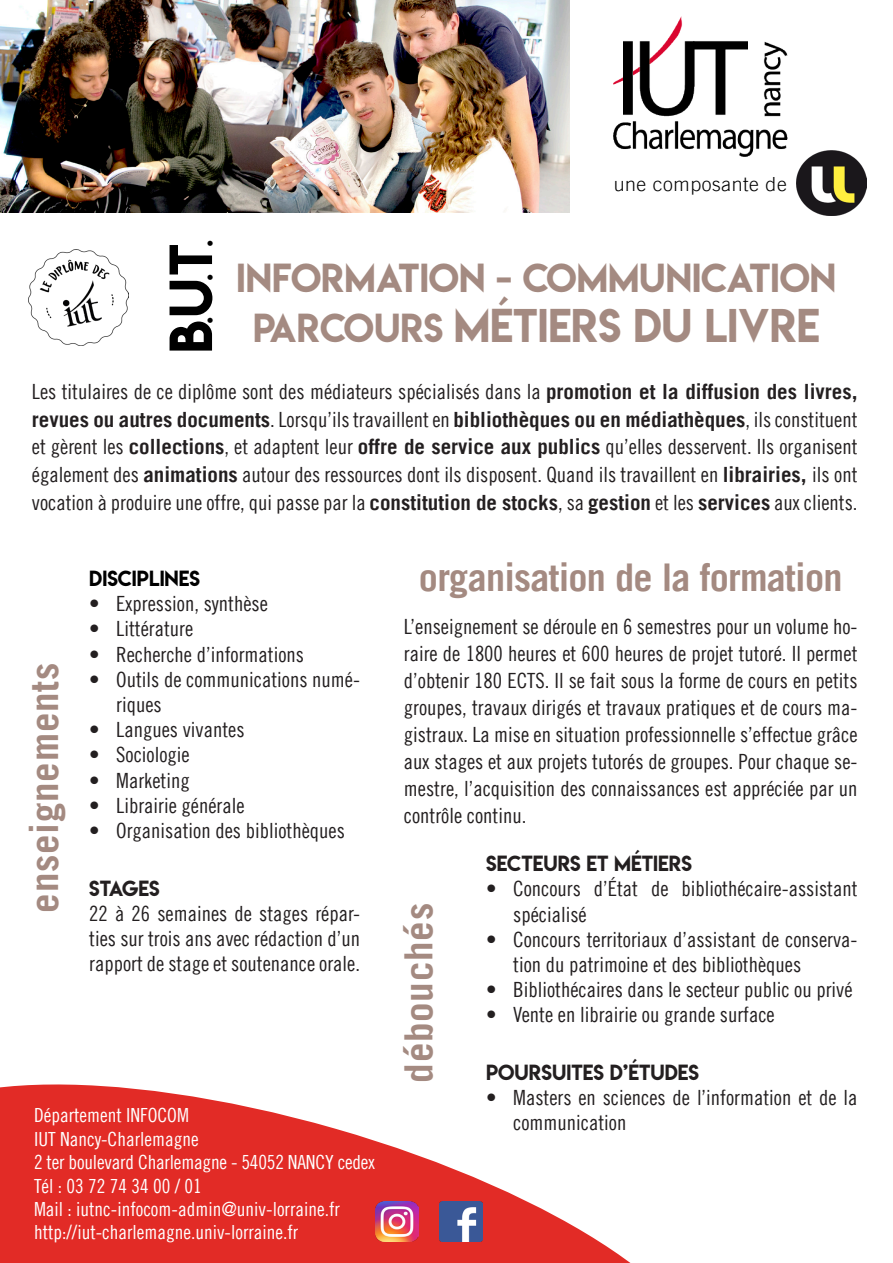
<style>
.page{position:relative;width:893px;height:1263px;background:#fff}
.page>*{position:absolute;margin:0;border:0;box-sizing:border-box;transform-origin:0 0}
.t1{font:54px "Lemon Milk";color:#000}
.t2{font:42px "Lemon Milk";color:#a48a81}
.t3{font:700 39px "Trade Gothic LT";letter-spacing:.02em;color:#a48a81}
.t4{font:700 38.25px "Trade Gothic LT";letter-spacing:-.02em;color:#a48a81}
.t5{font:36px "Lemon Milk";color:#a48a81}
.t6{font:21px/27px "Trade Gothic LT Cond Eighteen";color:#231f20}
.t7{font:19.5px "Trade Gothic LT Cond Eighteen";color:#fff}
.t8{font:19.5px "Lemon Milk";color:#231f20}
.t9{font:300 19.5px "Trade Gothic LT";letter-spacing:.03em;color:#000}
.t10{font:19.5px "Lemon Milk";color:#000}
.s1{font-size:25.5px}
.s2{font-family:"Trade Gothic LT";font-weight:700}
.s3{font-size:36px}
</style>
<div class="page">
<img style="left:614px;top:16px;width:174px;height:140px">
<img style="left:0;top:0;width:570px;height:213px">
<img style="left:796px;top:151px;width:70px;height:65px">
<img style="left:28px;top:250px;width:101px;height:95px">
<svg style="left:0;top:1084px;width:631px;height:179px;fill:#e22b26"></svg>
<img style="left:440px;top:1201px;width:43px;height:40px">
<img style="left:375px;top:1201px;width:43px;height:41px">
<p class="t9" style="left:614px;top:172px;width:174px">une composante de</p>
<p class="t1" style="left:152px;top:353px;width:115px;rotate:-90deg">B<span class="s1">.</span>U<span class="s1">.</span>T<span class="s1">.</span></p>
<p class="t6" style="left:32px;top:377px;width:827px;line-height:27.8px;text-align:justify">Les titulaires de ce diplôme sont des médiateurs spécialisés dans la <span class="s2">promotion et la diffusion des livres, revues ou autres documents</span>. Lorsqu’ils travaillent en <span class="s2">bibliothèques ou en médiathèques</span>, ils constituent et gèrent les <span class="s2">collections</span>, et adaptent leur <span class="s2">offre de service aux publics</span> qu’elles desservent. Ils organisent également des <span class="s2">animations</span> autour des ressources dont ils disposent. Quand ils travaillent en <span class="s2">librairies,</span> ils ont vocation à produire une offre, qui passe par la <span class="s2">constitution de stocks</span>, sa <span class="s2">gestion</span> et les <span class="s2">services</span> aux clients.</p>
<p class="t5" style="left:237px;top:252px;width:601px">INFORMATION - COMMUNICATION</p>
<p class="t2" style="left:253px;top:296px;width:568px"><span class="s3">PARCOURS</span> MÉTIERS DU LIVRE</p>
<p class="t3" style="left:20px;top:913px;width:251px;rotate:-90deg">enseignements</p>
<p class="t10" style="left:89px;top:564px;width:112px">DISCIPLINES</p>
<p class="t6" style="left:89px;top:590px;width:180px">• Expression, synthèse</p>
<p class="t6" style="left:89px;top:615px;width:106px">• Littérature</p>
<p class="t6" style="left:89px;top:640px;width:216px">• Recherche d’informations</p>
<p class="t6" style="left:116px;top:666px;width:245px;line-height:25.2px;text-indent:-27px">• Outils de communications numé&shy;riques</p>
<p class="t6" style="left:89px;top:716px;width:157px">• Langues vivantes</p>
<p class="t6" style="left:89px;top:741px;width:102px">• Sociologie</p>
<p class="t6" style="left:89px;top:766px;width:102px">• Marketing</p>
<p class="t6" style="left:89px;top:792px;width:157px">• Librairie générale</p>
<p class="t6" style="left:89px;top:817px;width:257px">• Organisation des bibliothèques</p>
<p class="t8" style="left:89px;top:874px;width:72px">STAGES</p>
<p class="t6" style="left:89px;top:900px;width:272px;line-height:25.2px;text-align:justify">22 à 26 semaines de stages répar&shy;ties sur trois ans avec rédaction d’un rapport de stage et soutenance orale.</p>
<p class="t7" style="left:34px;top:1104px;width:156px">Département INFOCOM</p>
<p class="t7" style="left:34px;top:1127px;width:166px">IUT Nancy-Charlemagne</p>
<p class="t7" style="left:34px;top:1150px;width:342px">2 ter boulevard Charlemagne - 54052 NANCY cedex</p>
<p class="t7" style="left:34px;top:1174px;width:169px">Tél : 03 72 74 34 00 / 01</p>
<p class="t7" style="left:34px;top:1197px;width:307px">Mail : iutnc-infocom-admin@univ-lorraine.fr</p>
<p class="t7" style="left:34px;top:1221px;width:266px">http://iut-charlemagne.univ-lorraine.fr</p>
<p class="t4" style="left:419px;top:554px;width:425px">organisation de la formation</p>
<p class="t6" style="left:404px;top:613px;width:455px;text-align:justify">L’enseignement se déroule en 6 semestres pour un volume ho&shy;raire de 1800 heures et 600 heures de projet tutoré. Il permet d’obtenir 180 ECTS. Il se fait sous la forme de cours en petits groupes, travaux dirigés et travaux pratiques et de cours ma&shy;gistraux. La mise en situation professionnelle s’effectue grâce aux stages et aux projets tutorés de groupes. Pour chaque se&shy;mestre, l’acquisition des connaissances est appréciée par un contrôle continu.</p>
<p class="t8" style="left:486px;top:850px;width:207px">SECTEURS ET MÉTIERS</p>
<p class="t6" style="left:513px;top:876px;width:346px;line-height:25.2px;text-indent:-27px">• Concours d’État de bibliothécaire-assistant spécialisé</p>
<p class="t6" style="left:513px;top:926px;width:346px;line-height:25.2px;text-indent:-27px">• Concours territoriaux d’assistant de conserva&shy;tion du patrimoine et des bibliothèques</p>
<p class="t6" style="left:486px;top:976px;width:368px">• Bibliothécaires dans le secteur public ou privé</p>
<p class="t6" style="left:486px;top:1001px;width:290px">• Vente en librairie ou grande surface</p>
<p class="t8" style="left:486px;top:1058px;width:214px">POURSUITES D’ÉTUDES</p>
<p class="t6" style="left:513px;top:1085px;width:346px;line-height:25.2px;text-indent:-27px">• Masters en sciences de l’information et de la communication</p>
<p class="t3" style="left:395px;top:1083px;width:181px;rotate:-90deg">débouchés</p>
</div>
